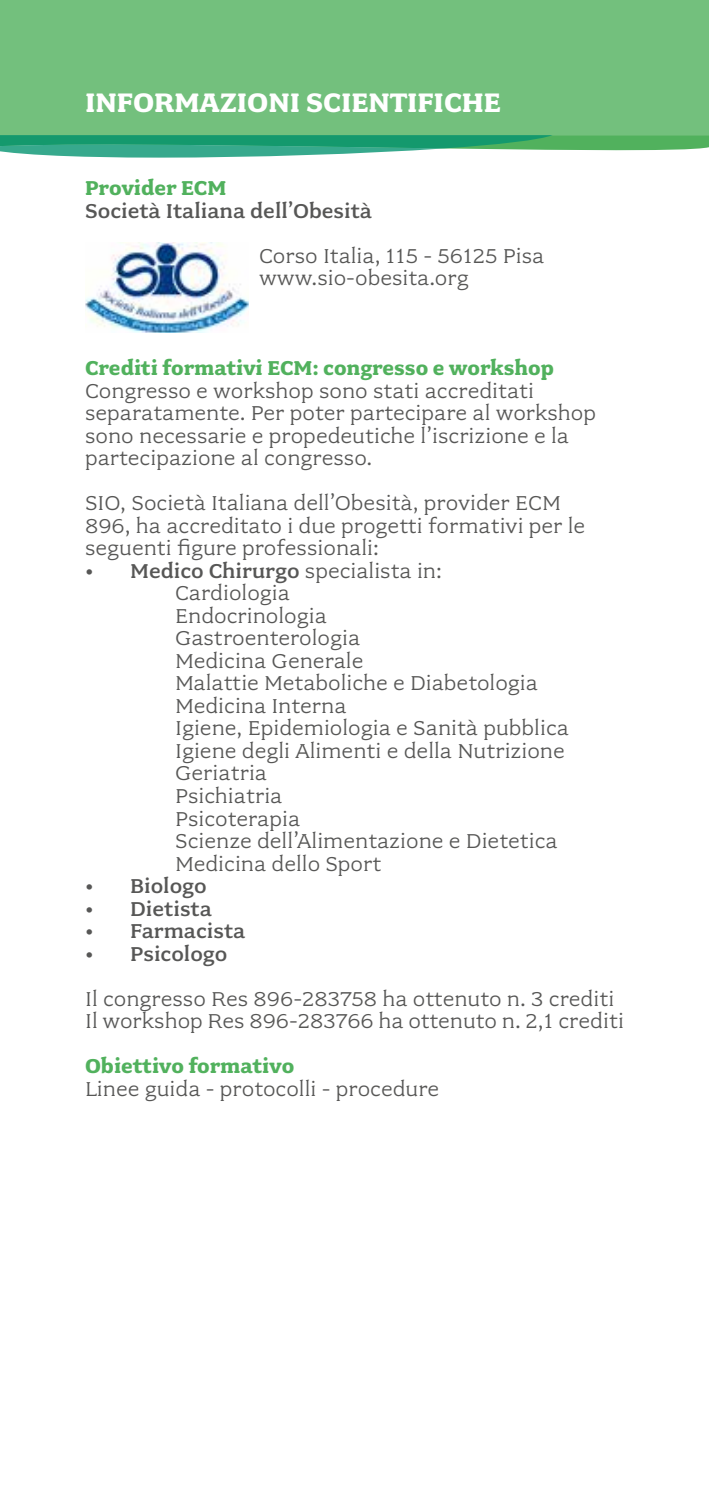
<style>
.page{position:relative;width:709px;height:1489px;background:#fff}
.page>*{position:absolute;margin:0;border:0;box-sizing:border-box;transform-origin:0 0}
.t1{font:700 30px "Fairplex Wide OT";color:#fff}
.t2{font:22.5px/22.5px "Fairplex Wide OT";color:#575756}
.t3{font:700 22.5px "Fairplex Wide OT";color:#51b15d}
.t4{font:500 22.5px "Fairplex Wide OT";color:#575756}
.s1{font-weight:500}
</style>
<div class="page">
<div style="left:0;top:0;width:709px;height:135px;background:#73c07d"></div>
<svg style="left:0;top:135px;width:709px;height:23px"></svg>
<img style="left:85px;top:243px;width:163px;height:90px">
<h1 class="t1" style="left:85px;top:85px;width:417px">INFORMAZIONI SCIENTIFICHE</h1>
<p class="t3" style="left:85px;top:175px;width:143px">Provider ECM</p>
<p class="t4" style="left:85px;top:198px;width:288px">Società Italiana dell’Obesità</p>
<p class="t2" style="left:259px;top:244px;width:287px">Corso Italia, 115 - 56125 Pisa www.sio-obesita.org</p>
<p class="t3" style="left:85px;top:355px;width:470px">Crediti formativi ECM: congresso e workshop</p>
<p class="t2" style="left:85px;top:379px;width:512px">Congresso e workshop sono stati accreditati separatamente. Per poter partecipare al workshop sono necessarie e propedeutiche l’iscrizione e la partecipazione al congresso.</p>
<p class="t2" style="left:85px;top:492px;width:502px">SIO, Società Italiana dell’Obesità, provider ECM<br>896, ha accreditato i due progetti formativi per le seguenti figure professionali:</p>
<p class="t2" style="left:175px;top:559px;width:395px;text-indent:-90px"><span class="s1">• Medico Chirurgo</span> specialista in:<br>Cardiologia<br>Endocrinologia<br>Gastroenterologia<br>Medicina Generale<br>Malattie Metaboliche e Diabetologia<br>Medicina Interna<br>Igiene, Epidemiologia e Sanità pubblica<br>Igiene degli Alimenti e della Nutrizione<br>Geriatria<br>Psichiatria<br>Psicoterapia<br>Scienze dell’Alimentazione e Dietetica<br>Medicina dello Sport</p>
<p class="t4" style="left:85px;top:873px;width:123px">• Biologo</p>
<p class="t4" style="left:85px;top:895px;width:128px">• Dietista</p>
<p class="t4" style="left:85px;top:918px;width:162px">• Farmacista</p>
<p class="t4" style="left:85px;top:940px;width:144px">• Psicologo</p>
<p class="t2" style="left:85px;top:987px;width:540px">Il congresso Res 896-283758 ha ottenuto n. 3 crediti<br>Il workshop Res 896-283766 ha ottenuto n. 2,1 crediti</p>
<p class="t3" style="left:85px;top:1053px;width:211px">Obiettivo formativo</p>
<p class="t2" style="left:85px;top:1077px;width:356px">Linee guida - protocolli - procedure</p>
</div>
